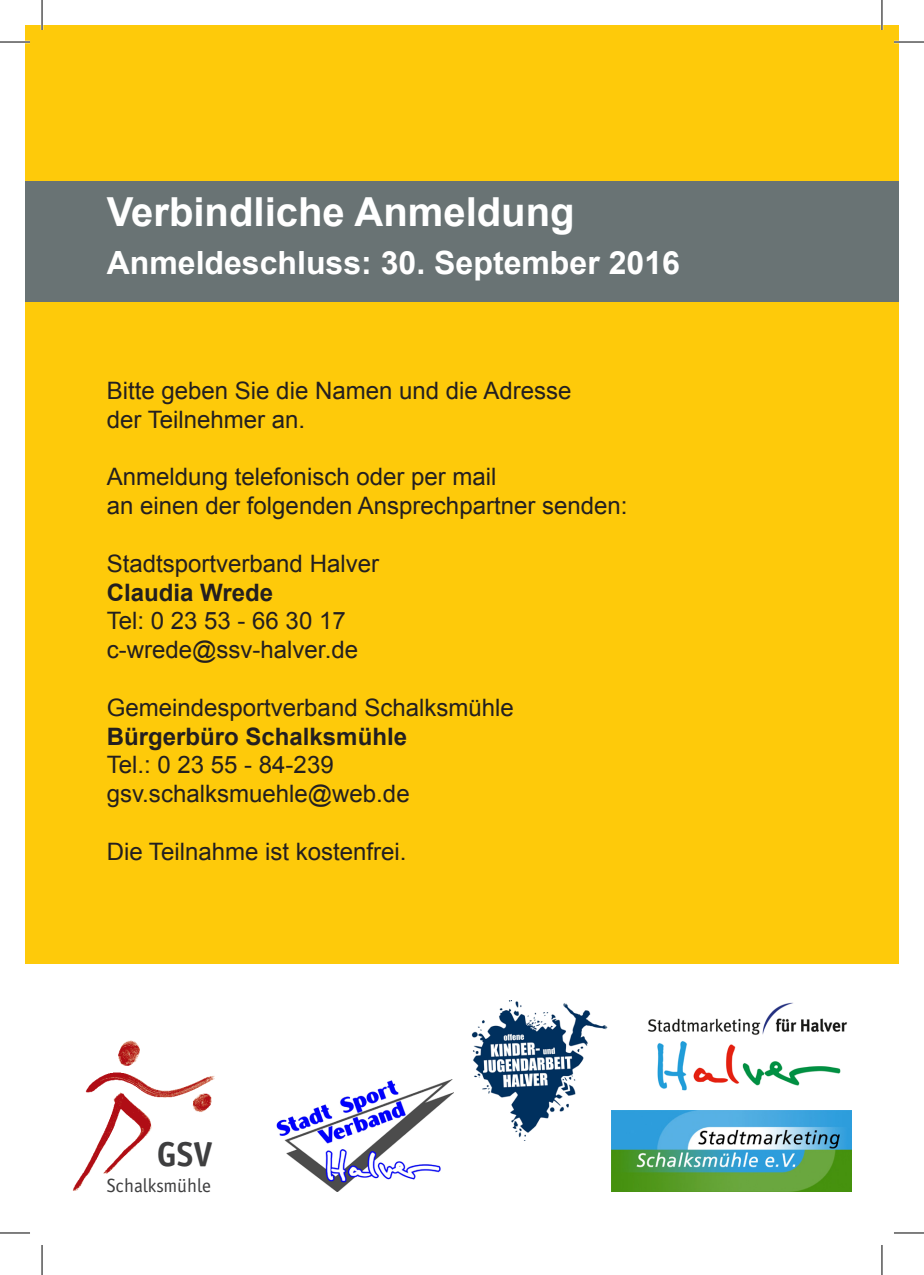
<style>
.page{position:relative;width:924px;height:1275px;background:#fff}
.page>*{position:absolute;margin:0;border:0;box-sizing:border-box;transform-origin:0 0}
.t1{font:700 40px "Arial";color:#fff}
.t2{font:700 34.6px "Officina Sans E";color:#3e3e3f}
.t3{font:700 32px "Arial";color:#fff}
.t4{font:24px/28.8px "Arial";color:#231f20}
.t5{font:700 24px "Arial";color:#231f20}
.t6{font:19.2px "Officina Sans E";color:#3e3e3f}
</style>
<div class="page">
<div style="left:25px;top:25px;width:873px;height:938px;background:#feca0a"></div>
<div style="left:25px;top:181px;width:873px;height:121px;background:#697374"></div>
<img style="left:276px;top:1080px;width:177px;height:111px">
<img style="left:648px;top:1002px;width:199px;height:89px">
<img style="left:611px;top:1110px;width:239px;height:81px">
<img style="left:72px;top:1040px;width:143px;height:151px">
<img style="left:471px;top:1000px;width:136px;height:138px">
<hr style="left:0;top:41px;width:30px;height:2px;background:#fff">
<hr style="left:893px;top:41px;width:30px;height:2px;background:#fff">
<hr style="left:41px;top:0;width:2px;height:30px;background:#fff">
<hr style="left:880px;top:0;width:2px;height:30px;background:#fff">
<hr style="left:0;top:42px;width:30px;height:1px;background:#000">
<hr style="left:893px;top:42px;width:30px;height:1px;background:#000">
<hr style="left:0;top:1232px;width:30px;height:1px;background:#000">
<hr style="left:893px;top:1232px;width:30px;height:1px;background:#000">
<hr style="left:42px;top:0;width:1px;height:30px;background:#000">
<hr style="left:42px;top:1245px;width:1px;height:30px;background:#000">
<hr style="left:881px;top:0;width:1px;height:30px;background:#000">
<hr style="left:881px;top:1245px;width:1px;height:30px;background:#000">
<h1 class="t1" style="left:107px;top:186px;width:469px">Verbindliche Anmeldung</h1>
<h3 class="t3" style="left:107px;top:242px;width:574px">Anmeldeschluss: 30. September 2016</h3>
<p class="t4" style="left:107px;top:376px;width:466px">Bitte geben Sie die Namen und die Adresse der Teilnehmer an.</p>
<p class="t4" style="left:107px;top:463px;width:522px">Anmeldung telefonisch oder per mail<br>an einen der folgenden Ansprechpartner senden:</p>
<p class="t4" style="left:107px;top:549px;width:274px">Stadtsportverband Halver</p>
<p class="t5" style="left:107px;top:576px;width:168px">Claudia Wrede</p>
<p class="t4" style="left:107px;top:607px;width:253px">Tel: 0 23 53 - 66 30 17 c-wrede@ssv-halver.de</p>
<p class="t4" style="left:107px;top:693px;width:408px">Gemeindesportverband Schalksmühle</p>
<p class="t5" style="left:107px;top:720px;width:302px">Bürgerbüro Schalksmühle</p>
<p class="t4" style="left:107px;top:751px;width:304px">Tel.: 0 23 55 - 84-239 gsv.schalksmuehle@web.de</p>
<p class="t4" style="left:107px;top:837px;width:301px">Die Teilnahme ist kostenfrei.</p>
<h2 class="t2" style="left:157px;top:1132px;width:57px">GSV</h2>
<p class="t6" style="left:107px;top:1174px;width:106px">Schalksmühle</p>
</div>
